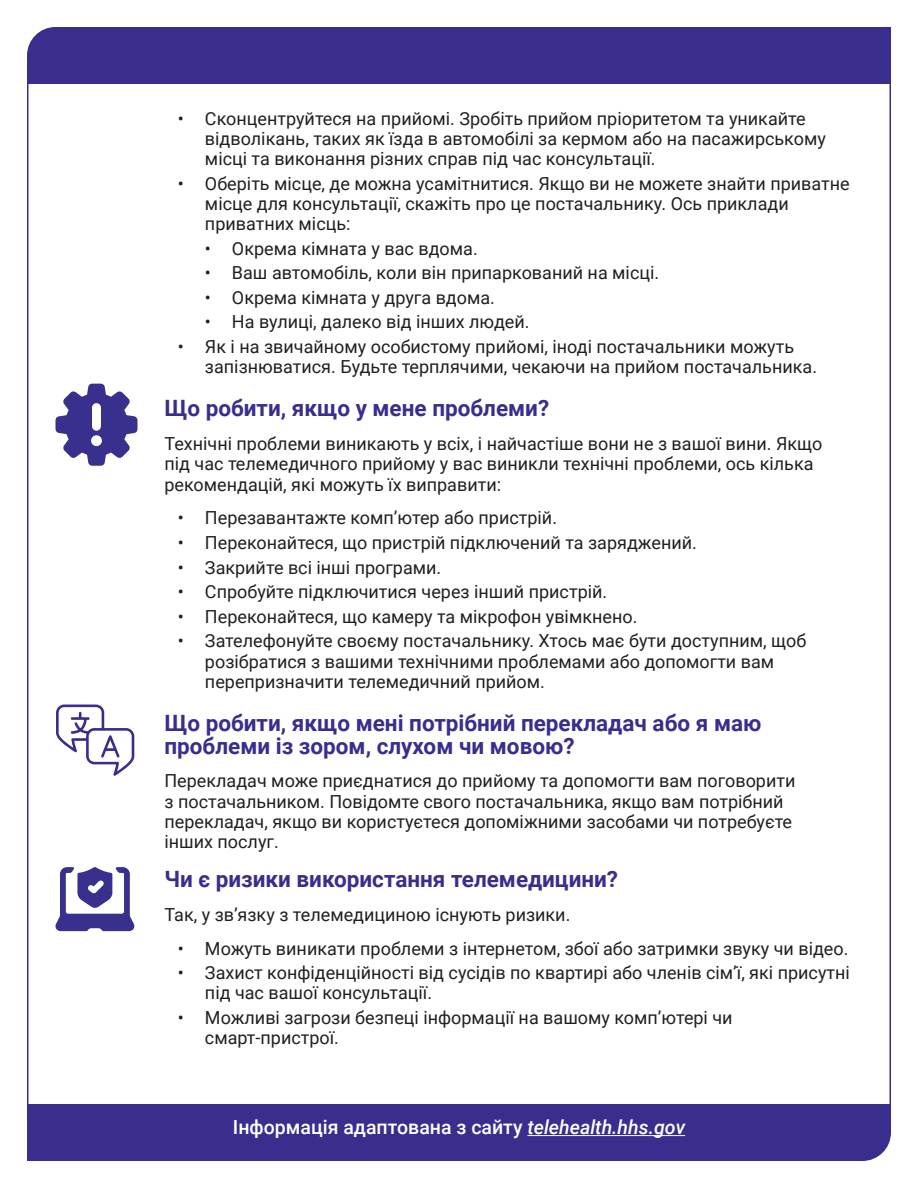
<style>
.page{position:relative;width:918px;height:1188px;background:#fff}
.page>*{position:absolute;margin:0;border:0;box-sizing:border-box;transform-origin:0 0}
.Mini_heading{font:700 22.5px/22.5px "Roboto";color:#392e8e}
.t1{font:500 19.5px "Roboto";color:#fff}
.Body{font:18px/20.2px "Roboto";color:#231f20}
.s1{font-style:italic}
</style>
<div class="page">
<div style="left:27px;top:27px;width:864px;height:57px;background:#392e8e"></div>
<div style="left:27px;top:1104px;width:864px;height:57px;background:#392e8e"></div>
<hr style="left:527px;top:1135px;width:158px;height:1px;background:#fff">
<svg style="left:56px;top:384px;width:81px;height:82px"></svg>
<svg style="left:56px;top:705px;width:78px;height:71px"></svg>
<svg style="left:56px;top:867px;width:78px;height:64px"></svg>
<p class="Body" style="left:205px;top:107px;width:622px;text-indent:-27px">• Сконцентруйтеся на прийомі. Зробіть прийом пріоритетом та уникайте відволікань, таких як їзда в автомобілі за кермом або на пасажирському місці та виконання різних справ під час консультації.</p>
<p class="Body" style="left:205px;top:172px;width:646px;text-indent:-27px">• Оберіть місце, де можна усамітнитися. Якщо ви не можете знайти приватне місце для консультації, скажіть про це постачальнику. Ось приклади приватних місць:</p>
<p class="Body" style="left:205px;top:237px;width:274px">• Окрема кімната у вас вдома.</p>
<p class="Body" style="left:205px;top:262px;width:456px">• Ваш автомобіль, коли він припаркований на місці.</p>
<p class="Body" style="left:205px;top:287px;width:291px">• Окрема кімната у друга вдома.</p>
<p class="Body" style="left:205px;top:311px;width:326px">• На вулиці, далеко від інших людей.</p>
<p class="Body" style="left:205px;top:336px;width:614px;text-indent:-27px">• Як і на звичайному особистому прийомі, іноді постачальники можуть запізнюватися. Будьте терплячими, чекаючи на прийом постачальника.</p>
<p class="Mini_heading" style="left:164px;top:396px;width:386px">Що робити, якщо у мене проблеми?</p>
<p class="Body" style="left:164px;top:433px;width:659px">Технічні проблеми виникають у всіх, і найчастіше вони не з вашої вини. Якщо під час телемедичного прийому у вас виникли технічні проблеми, ось кілька рекомендацій, які можуть їх виправити:</p>
<p class="Body" style="left:178px;top:507px;width:381px">• Перезавантажте комп’ютер або пристрій.</p>
<p class="Body" style="left:178px;top:532px;width:520px">• Переконайтеся, що пристрій підключений та заряджений.</p>
<p class="Body" style="left:178px;top:556px;width:265px">• Закрийте всі інші програми.</p>
<p class="Body" style="left:178px;top:581px;width:431px">• Спробуйте підключитися через інший пристрій.</p>
<p class="Body" style="left:178px;top:606px;width:461px">• Переконайтеся, що камеру та мікрофон увімкнено.</p>
<p class="Body" style="left:205px;top:630px;width:603px;text-indent:-27px">• Зателефонуйте своєму постачальнику. Хтось має бути доступним, щоб розібратися з вашими технічними проблемами або допомогти вам перепризначити телемедичний прийом.</p>
<p class="Mini_heading" style="left:164px;top:711px;width:598px">Що робити, якщо мені потрібний перекладач або я маю проблеми із зором, слухом чи мовою?</p>
<p class="Body" style="left:164px;top:770px;width:632px">Перекладач може приєднатися до прийому та допомогти вам поговорити з постачальником. Повідомте свого постачальника, якщо вам потрібний перекладач, якщо ви користуєтеся допоміжними засобами чи потребуєте інших послуг.</p>
<p class="Mini_heading" style="left:164px;top:867px;width:455px">Чи є ризики використання телемедицини?</p>
<p class="Body" style="left:164px;top:904px;width:407px">Так, у зв’язку з телемедициною існують ризики.</p>
<p class="Body" style="left:178px;top:937px;width:672px">• Можуть виникати проблеми з інтернетом, збої або затримки звуку чи відео.</p>
<p class="Body" style="left:205px;top:962px;width:646px;text-indent:-27px">• Захист конфіденційності від сусідів по квартирі або членів сім’ї, які присутні під час вашої консультації.</p>
<p class="Body" style="left:205px;top:1007px;width:529px;text-indent:-27px">• Можливі загрози безпеці інформації на вашому комп’ютері чи смарт-пристрої.</p>
<p class="t1" style="left:233px;top:1114px;width:454px">Інформація адаптована з сайту <span class="s1">telehealth.hhs.gov</span></p>
</div>
